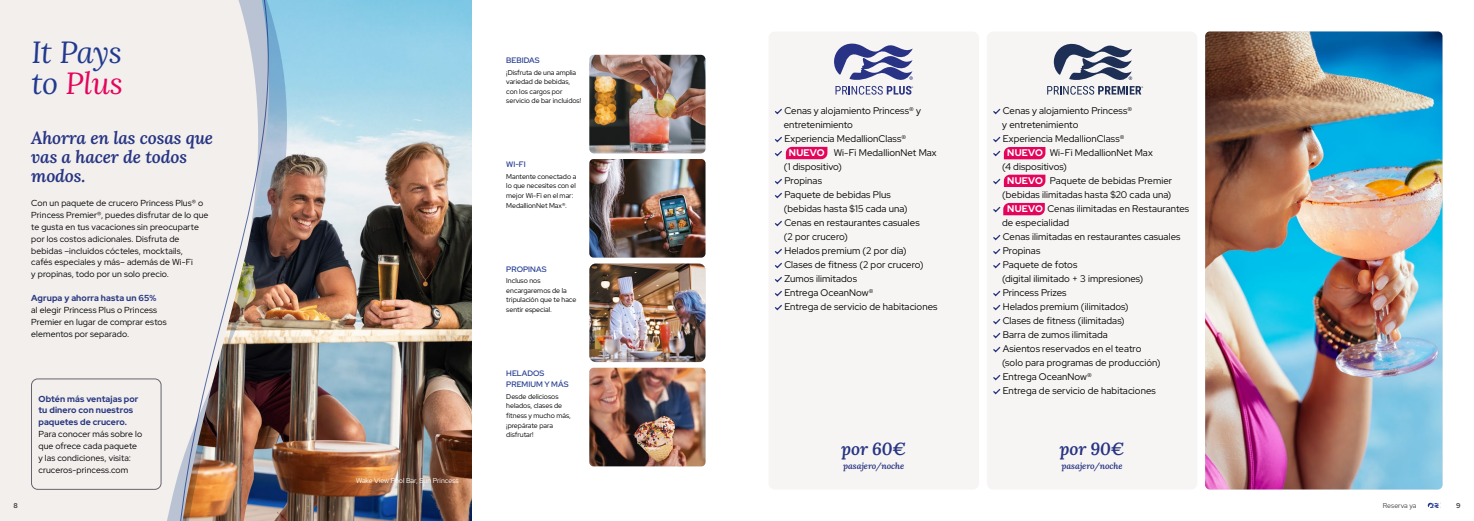
<style>
.page{position:relative;width:1474px;height:521px;background:#fff}
.page>*{position:absolute;margin:0;border:0;box-sizing:border-box;transform-origin:0 0}
.t1{font:italic 30.62px/30.6px "Lora";letter-spacing:-.01em;color:#213a8f}
.t2{font:italic 600 17.5px/19.2px "Lora";letter-spacing:-.01em;color:#273482}
.t3{font:9.62px "Red Hat Display";letter-spacing:.005em;color:#000}
.t4{font:8.75px/11.9px "Red Hat Display";letter-spacing:.01em;color:#000}
.t5{font:700 8.75px/11.9px "Red Hat Display";letter-spacing:.01em;color:#27367f}
.t6{font:italic 600 8.75px "Lora";letter-spacing:-.01em;color:#273482}
.t7{font:600 7.88px/11.4px "Red Hat Display";color:#213a8f}
.t8{font:7px/9.6px "Red Hat Display";color:#000}
.t9{font:7px "Red Hat Display";color:#fff}
.t10{font:7px "Red Hat Display";color:#464545}
.t11{font:700 7px "Red Hat Display";color:#464545}
.t12{font:300 3.59px "Red Hat Display";color:#293385}
.t13{font:300 3.59px "Red Hat Display";color:#1e2f56}
.s1{color:#e3055c}
.s2{font-weight:700;color:#fff}
</style>
<div class="page">
<div style="left:986px;top:32px;width:211px;height:457px;background:#f7f5f4;border-radius:6px"></div>
<div style="left:768px;top:32px;width:210px;height:457px;background:#f7f5f4;border-radius:6px"></div>
<img style="left:293px;top:0;width:178px;height:521px">
<img style="left:0;top:0;width:293px;height:521px">
<div style="left:31px;top:379px;width:130px;height:110px;border:1px solid #67636f;border-radius:6px"></div>
<img style="left:589px;top:55px;width:116px;height:98px">
<img style="left:589px;top:159px;width:116px;height:99px">
<img style="left:589px;top:263px;width:116px;height:99px">
<img style="left:1205px;top:31px;width:237px;height:458px">
<img style="left:589px;top:368px;width:116px;height:98px">
<svg style="left:774px;top:108px;width:8px;height:7px"></svg>
<svg style="left:774px;top:136px;width:53px;height:23px"></svg>
<svg style="left:774px;top:178px;width:8px;height:7px"></svg>
<svg style="left:774px;top:192px;width:8px;height:7px"></svg>
<svg style="left:774px;top:220px;width:8px;height:7px"></svg>
<svg style="left:774px;top:248px;width:8px;height:7px"></svg>
<svg style="left:774px;top:262px;width:8px;height:7px"></svg>
<svg style="left:774px;top:276px;width:8px;height:7px"></svg>
<svg style="left:774px;top:290px;width:8px;height:7px"></svg>
<svg style="left:774px;top:304px;width:8px;height:7px"></svg>
<svg style="left:993px;top:108px;width:8px;height:7px"></svg>
<svg style="left:993px;top:136px;width:52px;height:23px"></svg>
<svg style="left:993px;top:175px;width:52px;height:12px"></svg>
<svg style="left:993px;top:203px;width:51px;height:12px"></svg>
<svg style="left:993px;top:234px;width:8px;height:7px"></svg>
<svg style="left:993px;top:248px;width:8px;height:7px"></svg>
<svg style="left:993px;top:262px;width:8px;height:7px"></svg>
<svg style="left:993px;top:290px;width:8px;height:7px"></svg>
<svg style="left:993px;top:304px;width:8px;height:7px"></svg>
<svg style="left:993px;top:318px;width:8px;height:7px"></svg>
<svg style="left:993px;top:332px;width:8px;height:7px"></svg>
<svg style="left:993px;top:346px;width:8px;height:7px"></svg>
<svg style="left:993px;top:374px;width:8px;height:7px"></svg>
<svg style="left:993px;top:388px;width:8px;height:7px"></svg>
<svg style="left:834px;top:44px;width:78px;height:51px"></svg>
<svg style="left:1047px;top:44px;width:94px;height:51px"></svg>
<svg style="left:1427px;top:502px;width:11px;height:6px"></svg>
<h1 class="t1" style="left:31px;top:36px;width:93px">It Pays to <span class="s1">Plus</span></h1>
<h2 class="t2" style="left:31px;top:127px;width:183px">Ahorra en las cosas que vas a hacer de todos modos.</h2>
<p class="t4" style="left:31px;top:197px;width:179px">Con un paquete de crucero Princess Plus® o Princess Premier®, puedes disfrutar de lo que te gusta en tus vacaciones sin preocuparte por los costos adicionales. Disfruta de bebidas –incluidos cócteles, mocktails,<br>cafés especiales y más– además de Wi-Fi<br>y propinas, todo por un solo precio.</p>
<p class="t5" style="left:31px;top:292px;width:126px">Agrupa y ahorra hasta un 65%</p>
<p class="t4" style="left:31px;top:304px;width:137px">al elegir Princess Plus o Princess<br>Premier en lugar de comprar estos elementos por separado.</p>
<p class="t5" style="left:38px;top:392px;width:101px">Obtén más ventajas por tu dinero con nuestros paquetes de crucero.</p>
<p class="t4" style="left:38px;top:428px;width:105px">Para conocer más sobre lo que ofrece cada paquete y las condiciones, visita: cruceros-princess.com</p>
<p class="t9" style="left:356px;top:476px;width:104px">Wake View Pool Bar, Sun Princess</p>
<p class="t7" style="left:506px;top:54px;width:35px">BEBIDAS</p>
<p class="t8" style="left:506px;top:67px;width:76px">¡Disfruta de una amplia variedad de bebidas, con los cargos por servicio de bar incluidos!</p>
<p class="t7" style="left:506px;top:158px;width:21px">WI-FI</p>
<p class="t8" style="left:506px;top:171px;width:71px">Mantente conectado a lo que necesites con el mejor Wi-Fi en el mar:<br>MedallionNet Max®.</p>
<p class="t7" style="left:506px;top:263px;width:42px">PROPINAS</p>
<p class="t8" style="left:506px;top:276px;width:72px">Incluso nos encargaremos de la tripulación que te hace sentir especial.</p>
<p class="t7" style="left:506px;top:367px;width:64px">HELADOS<br>PREMIUM Y MÁS</p>
<p class="t8" style="left:506px;top:391px;width:66px">Desde deliciosos helados, clases de fitness y mucho más, ¡prepárate para disfrutar!</p>
<p class="t12" style="left:911px;top:85px;width:3px">®</p>
<p class="t13" style="left:1141px;top:85px;width:3px">®</p>
<p class="t3" style="left:784px;top:105px;width:138px">Cenas y alojamiento Princess® y</p>
<p class="t3" style="left:783px;top:119px;width:71px">entretenimiento</p>
<p class="t3" style="left:784px;top:133px;width:123px">Experiencia MedallionClass®</p>
<p class="t3" style="left:789px;top:147px;width:149px"><span class="s2">NUEVO</span> Wi-Fi MedallionNet Max</p>
<p class="t3" style="left:783px;top:161px;width:60px">(1 dispositivo)</p>
<p class="t3" style="left:784px;top:175px;width:39px">Propinas</p>
<p class="t3" style="left:784px;top:189px;width:108px">Paquete de bebidas Plus</p>
<p class="t3" style="left:783px;top:203px;width:125px">(bebidas hasta $15 cada una)</p>
<p class="t3" style="left:784px;top:217px;width:137px">Cenas en restaurantes casuales</p>
<p class="t3" style="left:783px;top:231px;width:66px">(2 por crucero)</p>
<p class="t3" style="left:784px;top:245px;width:124px">Helados premium (2 por día)</p>
<p class="t3" style="left:784px;top:259px;width:141px">Clases de fitness (2 por crucero)</p>
<p class="t3" style="left:784px;top:273px;width:74px">Zumos ilimitados</p>
<p class="t3" style="left:784px;top:287px;width:91px">Entrega OceanNow®</p>
<p class="t3" style="left:784px;top:301px;width:155px">Entrega de servicio de habitaciones</p>
<h2 class="t2" style="left:841px;top:439px;width:66px">por 60€</h2>
<p class="t6" style="left:843px;top:460px;width:62px">pasajero/noche</p>
<p class="t3" style="left:1002px;top:105px;width:131px">Cenas y alojamiento Princess®</p>
<p class="t3" style="left:1002px;top:119px;width:78px">y entretenimiento</p>
<p class="t3" style="left:1002px;top:133px;width:123px">Experiencia MedallionClass®</p>
<p class="t3" style="left:1007px;top:147px;width:147px"><span class="s2">NUEVO</span> Wi-Fi MedallionNet Max</p>
<p class="t3" style="left:1002px;top:161px;width:66px">(4 dispositivos)</p>
<p class="t3" style="left:1007px;top:175px;width:166px"><span class="s2">NUEVO</span> Paquete de bebidas Premier</p>
<p class="t3" style="left:1002px;top:189px;width:171px">(bebidas ilimitadas hasta $20 cada una)</p>
<p class="t3" style="left:1007px;top:203px;width:183px"><span class="s2">NUEVO</span> Cenas ilimitadas en Restaurantes</p>
<p class="t3" style="left:1002px;top:217px;width:68px">de especialidad</p>
<p class="t3" style="left:1002px;top:231px;width:179px">Cenas ilimitadas en restaurantes casuales</p>
<p class="t3" style="left:1002px;top:245px;width:39px">Propinas</p>
<p class="t3" style="left:1002px;top:259px;width:76px">Paquete de fotos</p>
<p class="t3" style="left:1002px;top:273px;width:143px">(digital ilimitado + 3 impresiones)</p>
<p class="t3" style="left:1002px;top:287px;width:65px">Princess Prizes</p>
<p class="t3" style="left:1002px;top:301px;width:127px">Helados premium (ilimitados)</p>
<p class="t3" style="left:1002px;top:315px;width:123px">Clases de fitness (ilimitadas)</p>
<p class="t3" style="left:1002px;top:329px;width:106px">Barra de zumos ilimitada</p>
<p class="t3" style="left:1002px;top:343px;width:140px">Asientos reservados en el teatro</p>
<p class="t3" style="left:1002px;top:357px;width:160px">(solo para programas de producción)</p>
<p class="t3" style="left:1002px;top:371px;width:91px">Entrega OceanNow®</p>
<p class="t3" style="left:1002px;top:385px;width:155px">Entrega de servicio de habitaciones</p>
<h2 class="t2" style="left:1059px;top:439px;width:66px">por 90€</h2>
<p class="t6" style="left:1061px;top:460px;width:62px">pasajero/noche</p>
<p class="t11" style="left:14px;top:501px;width:6px">8</p>
<p class="t10" style="left:1382px;top:501px;width:35px">Reserva ya</p>
<p class="t11" style="left:1455px;top:501px;width:6px">9</p>
</div>
